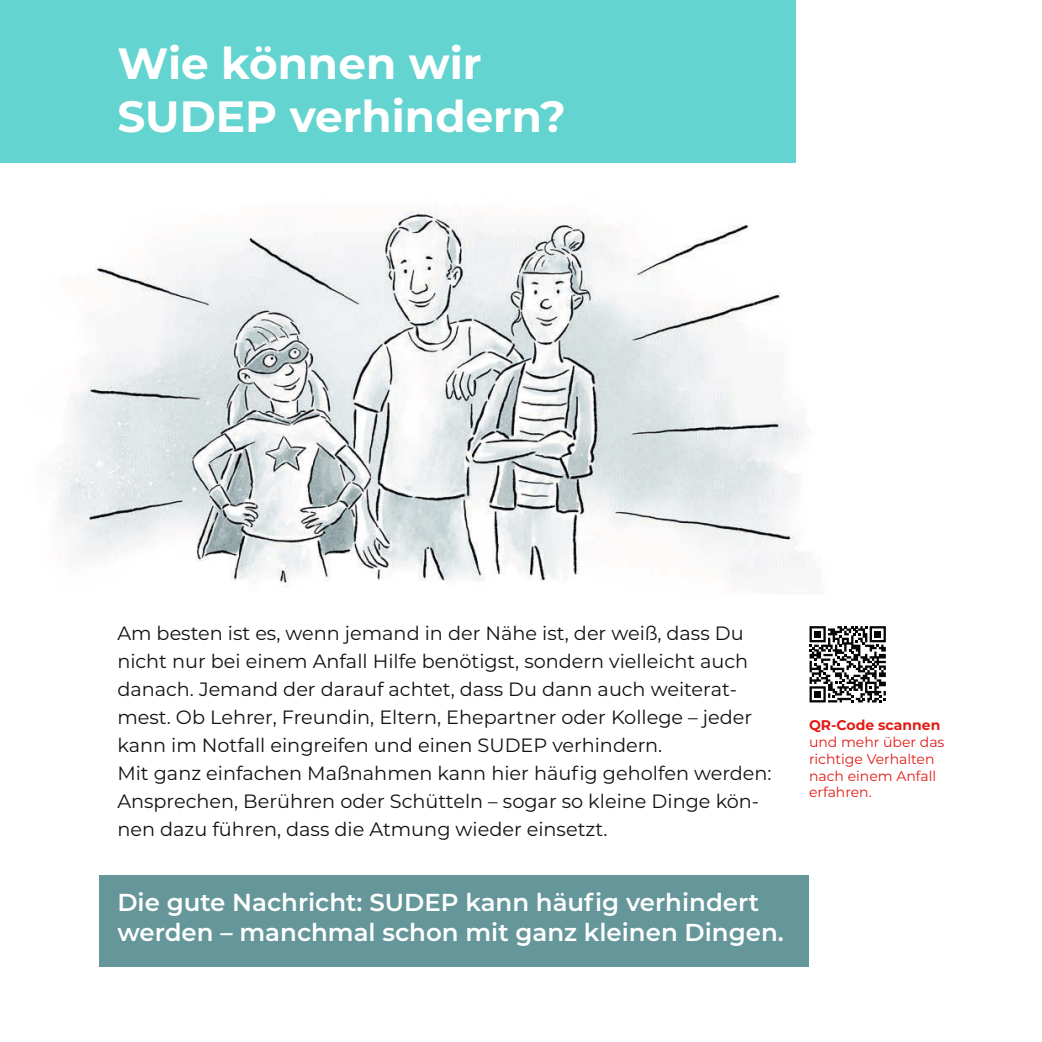
<style>
.page{position:relative;width:1042px;height:1042px;background:#fff}
.page>*{position:absolute;margin:0;border:0;box-sizing:border-box;transform-origin:0 0}
.t1{font:700 43.75px/52.5px "Montserrat";color:#fff}
.t2{font:600 24.5px/29.4px "Montserrat";color:#fff}
.t3{font:19.25px/28px "Montserrat";color:#11110f}
.t4{font:14px/16.8px "Montserrat";color:#e11c15}
.t5{font:700 14px "Montserrat";color:#e11c15}
</style>
<div class="page">
<div style="left:99px;top:876px;width:710px;height:91px;background:#64969a"></div>
<img style="left:55px;top:211px;width:755px;height:377px">
<div style="left:0;top:0;width:795px;height:162px;background:#63d4cf"></div>
<svg style="left:809px;top:626px;width:77px;height:76px"></svg>
<h1 class="t1" style="left:117px;top:35px;width:450px">Wie können wir<br>SUDEP verhindern?</h1>
<p class="t3" style="left:117px;top:618px;width:656px">Am besten ist es, wenn jemand in der Nähe ist, der weiß, dass Du nicht nur bei einem Anfall Hilfe benötigst, sondern vielleicht auch danach. Jemand der darauf achtet, dass Du dann auch weiterat&shy;mest. Ob Lehrer, Freundin, Eltern, Ehepartner oder Kollege – jeder kann im Notfall eingreifen und einen SUDEP verhindern.<br>Mit ganz einfachen Maßnahmen kann hier häufig geholfen werden:<br>Ansprechen, Berühren oder Schütteln – sogar so kleine Dinge kön&shy;nen dazu führen, dass die Atmung wieder einsetzt.</p>
<p class="t2" style="left:117px;top:887px;width:668px">Die gute Nachricht: SUDEP kann häufig verhindert werden – manchmal schon mit ganz kleinen Dingen.</p>
<p class="t5" style="left:809px;top:715px;width:133px">QR-Code scannen</p>
<p class="t4" style="left:809px;top:733px;width:137px">und mehr über das richtige Verhalten nach einem Anfall erfahren.</p>
</div>
